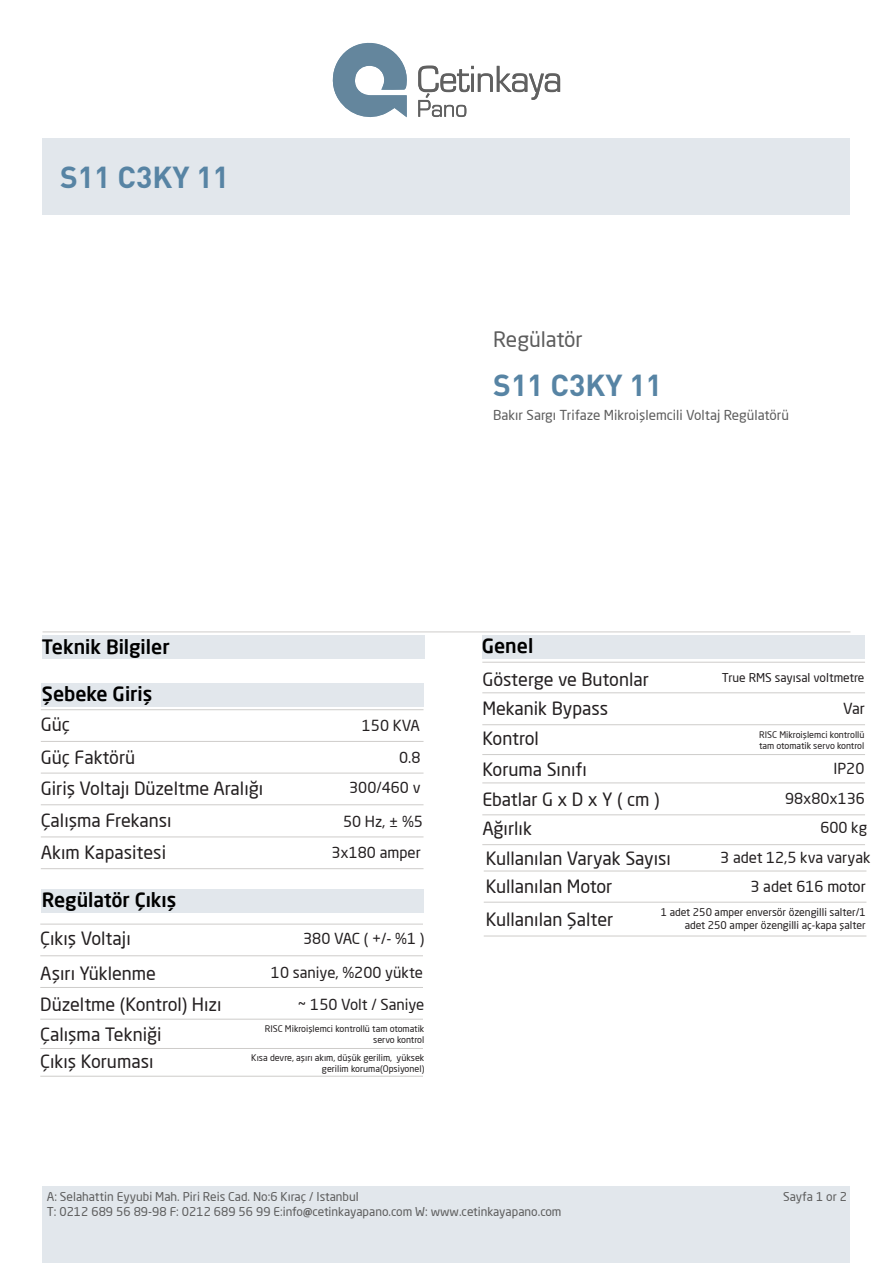
<style>
.page{position:relative;width:893px;height:1263px;background:#fff}
.page>*{position:absolute;margin:0;border:0;box-sizing:border-box;transform-origin:0 0}
.t1{font:700 30px "DIN Pro";color:#5784a4}
.t2{font:21px "Neo Sans Pro";color:#5d5d5d}
.t3{font:500 19.5px "Neo Sans Pro";color:#000}
.t4{font:18px/31.7px "Neo Sans Pro";color:#231f20}
.t5{font:15px/32.1px "Neo Sans Pro";color:#231f20;text-align:right}
.t6{font:13.5px "Neo Sans Pro";color:#5d5d5d}
.t7{font:12px/14.4px "Neo Sans Pro";color:#5d5d5d}
.t8{font:12px "Neo Sans Pro";color:#231f20}
.t9{font:10.5px/12.6px "Neo Sans Pro";color:#231f20;text-align:right}
.t10{font:9px/10.8px "Neo Sans Pro";color:#231f20;text-align:right}
.s1{font-weight:700}
</style>
<div class="page">
<div style="left:43px;top:1186px;width:807px;height:77px;background:#e2e7ec"></div>
<div style="left:43px;top:138px;width:807px;height:77px;background:#e2e7ec"></div>
<svg style="left:332px;top:42px;width:75px;height:76px"></svg>
<svg style="left:418px;top:66px;width:142px;height:51px"></svg>
<hr style="left:43px;top:631px;width:807px;height:1px;background:#ceccca">
<hr style="left:41px;top:709px;width:382px;height:1px;background:#ceccca">
<hr style="left:41px;top:741px;width:382px;height:1px;background:#ceccca">
<hr style="left:41px;top:773px;width:382px;height:1px;background:#ceccca">
<hr style="left:41px;top:804px;width:382px;height:1px;background:#ceccca">
<hr style="left:41px;top:836px;width:382px;height:1px;background:#ceccca">
<hr style="left:41px;top:868px;width:382px;height:1px;background:#ceccca">
<hr style="left:40px;top:924px;width:383px;height:1px;background:#ceccca">
<hr style="left:40px;top:955px;width:383px;height:1px;background:#ceccca">
<hr style="left:40px;top:987px;width:383px;height:1px;background:#ceccca">
<hr style="left:40px;top:1019px;width:383px;height:1px;background:#ceccca">
<hr style="left:40px;top:1048px;width:383px;height:1px;background:#ceccca">
<hr style="left:40px;top:1076px;width:383px;height:1px;background:#ceccca">
<hr style="left:482px;top:662px;width:383px;height:1px;background:#ceccca">
<hr style="left:482px;top:692px;width:383px;height:1px;background:#ceccca">
<hr style="left:482px;top:782px;width:383px;height:1px;background:#ceccca">
<hr style="left:482px;top:724px;width:383px;height:1px;background:#ceccca">
<hr style="left:482px;top:814px;width:383px;height:1px;background:#ceccca">
<hr style="left:482px;top:754px;width:383px;height:1px;background:#ceccca">
<hr style="left:482px;top:844px;width:383px;height:1px;background:#ceccca">
<hr style="left:484px;top:870px;width:382px;height:1px;background:#ceccca">
<hr style="left:484px;top:902px;width:382px;height:1px;background:#ceccca">
<hr style="left:484px;top:935px;width:382px;height:1px;background:#ceccca">
<div style="left:42px;top:635px;width:382px;height:23px;background:#e2e7ec"></div>
<div style="left:41px;top:683px;width:382px;height:24px;background:#e2e7ec"></div>
<div style="left:41px;top:889px;width:382px;height:24px;background:#e2e7ec"></div>
<div style="left:482px;top:635px;width:382px;height:23px;background:#e2e7ec"></div>
<h1 class="t1" style="left:60px;top:157px;width:170px">S11 C3KY 11</h1>
<p class="t2" style="left:493px;top:326px;width:91px">Regülatör</p>
<h1 class="t1" style="left:493px;top:365px;width:170px">S11 C3KY 11</h1>
<p class="t6" style="left:493px;top:407px;width:297px">Bakır Sargı Trifaze Mikroişlemcili Voltaj Regülatörü</p>
<p class="t3" style="left:42px;top:634px;width:129px">Teknik Bilgiler</p>
<p class="t3" style="left:42px;top:681px;width:112px">Şebeke Giriş</p>
<p class="t4" style="left:41px;top:709px;width:31px">Güç</p>
<p class="t4" style="left:41px;top:741px;width:224px">Güç Faktörü<br>Giriş Voltajı Düzeltme Aralığı<br>Çalışma Frekansı<br>Akım Kapasitesi</p>
<p class="t3" style="left:42px;top:888px;width:136px">Regülatör Çıkış</p>
<p class="t5" style="left:362px;top:709px;width:59px">150 KVA</p>
<p class="t5" style="left:349px;top:742px;width:73px;line-height:29.8px">0.8<br>300/460 v</p>
<p class="t5" style="left:332px;top:805px;width:93px">50 Hz, ± %5<br>3x180 amper</p>
<p class="t4" style="left:40px;top:921px;width:117px;line-height:34.5px">Çıkış Voltajı<br>Aşırı Yüklenme</p>
<p class="t4" style="left:40px;top:990px;width:183px;line-height:29.2px">Düzeltme (Kontrol) Hızı<br>Çalışma Tekniği</p>
<p class="t4" style="left:40px;top:1046px;width:115px">Çıkış Koruması</p>
<p class="t5" style="left:303px;top:922px;width:123px">380 VAC ( +/- %1 )</p>
<p class="t5" style="left:271px;top:956px;width:155px">10 saniye, %200 yükte ~ 150 Volt / Saniye</p>
<p class="t10" style="left:265px;top:1023px;width:161px">RISC Mikroişlemci kontrollü tam otomatik servo kontrol</p>
<p class="t10" style="left:251px;top:1052px;width:175px">Kısa devre, aşırı akım, düşük gerilim, yüksek gerilim koruma(Opsiyonel)</p>
<p class="t3" style="left:482px;top:633px;width:53px">Genel</p>
<p class="t4" style="left:482px;top:663px;width:168px">Gösterge ve Butonlar</p>
<p class="t8" style="left:722px;top:670px;width:144px">True RMS sayısal voltmetre</p>
<p class="t4" style="left:482px;top:693px;width:127px">Mekanik Bypass</p>
<p class="t5" style="left:843px;top:692px;width:23px">Var</p>
<p class="t4" style="left:482px;top:722px;width:58px">Kontrol</p>
<p class="t10" style="left:759px;top:729px;width:107px;text-align:left">RISC Mikroişlemci kontrollü tam otomatik servo kontrol</p>
<p class="t4" style="left:482px;top:753px;width:106px">Koruma Sınıfı</p>
<p class="t5" style="left:833px;top:753px;width:33px">IP20</p>
<p class="t4" style="left:482px;top:783px;width:179px">Ebatlar G x D x Y ( cm )</p>
<p class="t5" style="left:785px;top:782px;width:81px">98x80x136</p>
<p class="t4" style="left:482px;top:813px;width:51px">Ağırlık</p>
<p class="t5" style="left:820px;top:812px;width:48px">600 kg</p>
<p class="t4" style="left:486px;top:842px;width:187px">Kullanılan Varyak Sayısı</p>
<p class="t5" style="left:720px;top:841px;width:152px">3 adet 12,5 kva varyak</p>
<p class="t4" style="left:486px;top:870px;width:128px">Kullanılan Motor</p>
<p class="t5" style="left:750px;top:870px;width:117px">3 adet 616 motor</p>
<p class="t4" style="left:486px;top:903px;width:129px">Kullanılan Şalter</p>
<p class="t9" style="left:661px;top:906px;width:207px">1 adet 250 amper enversör özengilli salter/1 adet 250 amper özengilli aç-kapa şalter</p>
<p class="t7" style="left:47px;top:1189px;width:516px">A: Selahattin Eyyubi Mah. Piri Reis Cad. No:6 Kıraç / Istanbul<br>T: 0212 689 56 89-98 F: 0212 689 56 99 E:info<span class="s1">@</span>cetinkayapano.com W: www.cetinkayapano.com</p>
<p class="t7" style="left:783px;top:1189px;width:65px">Sayfa 1 or 2</p>
</div>
